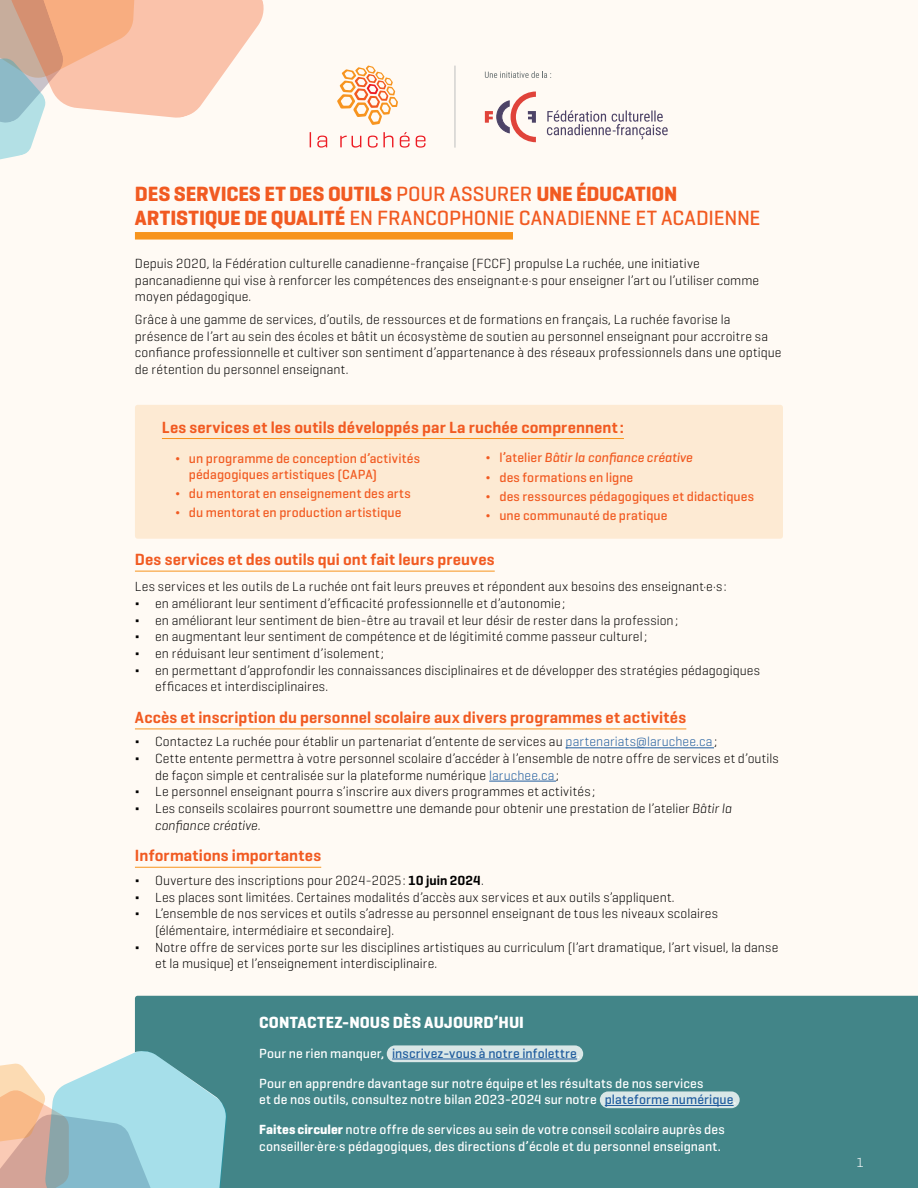
<style>
.page{position:relative;width:918px;height:1188px;background:#fffaf4}
.page>*{position:absolute;margin:0;border:0;box-sizing:border-box;transform-origin:0 0}
.t1{font:700 21px/24px "Geogrotesque Cyr";letter-spacing:-.01em;color:#f15a21}
.t2{font:600 16.5px "Geogrotesque Cyr";letter-spacing:.01em;color:#f15a21}
.t3{font:700 16.5px "Geogrotesque Cyr";letter-spacing:.005em;color:#fff}
.t4{font:300 13.5px/16.5px "Geogrotesque Cyr";letter-spacing:.005em;color:#000}
.t5{font:500 13.5px/16.5px "Geogrotesque Cyr";letter-spacing:.005em;color:#fff}
.t6{font:500 13.5px/19.2px "Geogrotesque Cyr";letter-spacing:.005em;color:#f15a21}
.t7{font:500 13.5px "Geogrotesque Cyr";letter-spacing:.01em;color:#205d9e}
.t8{font:italic 300 13.5px "Geogrotesque Cyr";letter-spacing:.005em;color:#000}
.t9{font:300 13.5px "Geogrotesque Cyr";color:#fff}
.s1{font-weight:500}
.s2{font-style:italic}
.s3{color:#205d9e}
.s4{font-style:normal}
.s5{font-weight:600}
.s6{color:#fff}
.s7{font-weight:700}
</style>
<div class="page">
<div style="left:135px;top:996px;width:783px;height:192px;background:#428588"></div>
<svg style="left:0;top:0;width:264px;height:160px"></svg>
<div style="left:135px;top:405px;width:648px;height:134px;background:#fdead3;border-radius:3px"></div>
<svg style="left:0;top:1050px;width:227px;height:138px;background:#accbcd"></svg>
<div style="left:387px;top:1045px;width:196px;height:17px;background:#d9e7e7;border-radius:8px"></div>
<div style="left:600px;top:1091px;width:140px;height:17px;background:#d9e7e7;border-radius:8px"></div>
<div style="left:135px;top:232px;width:378px;height:8px;background:#f7941d"></div>
<hr style="left:162px;top:438px;width:462px;height:1px;background:#f7941d">
<hr style="left:135px;top:571px;width:360px;height:1px;background:#f7941d">
<hr style="left:135px;top:729px;width:551px;height:1px;background:#f7941d">
<hr style="left:566px;top:748px;width:148px;height:1px;background:#205d9e">
<hr style="left:489px;top:781px;width:67px;height:1px;background:#205d9e">
<hr style="left:135px;top:867px;width:186px;height:1px;background:#f7941d">
<hr style="left:392px;top:1059px;width:185px;height:1px;background:#205d9e">
<hr style="left:605px;top:1105px;width:129px;height:1px;background:#205d9e">
<svg style="left:337px;top:66px;width:61px;height:59px"></svg>
<svg style="left:310px;top:132px;width:1px;height:15px"></svg>
<svg style="left:317px;top:136px;width:10px;height:12px"></svg>
<svg style="left:340px;top:136px;width:21px;height:12px"></svg>
<svg style="left:368px;top:132px;width:25px;height:16px"></svg>
<svg style="left:416px;top:136px;width:10px;height:12px"></svg>
<svg style="left:400px;top:132px;width:10px;height:16px"></svg>
<hr style="left:455px;top:66px;width:1px;height:82px;background:#bebebe">
<svg style="left:485px;top:92px;width:51px;height:50px"></svg>
<svg style="left:547px;top:111px;width:121px;height:29px"></svg>
<svg style="left:485px;top:71px;width:66px;height:7px"></svg>
<h1 class="t1" style="left:135px;top:182px;width:627px">DES SERVICES ET DES OUTILS <span class="s1">POUR ASSURER</span> UNE ÉDUCATION<br>ARTISTIQUE DE QUALITÉ <span class="s1">EN FRANCOPHONIE CANADIENNE ET ACADIENNE</span></h1>
<p class="t4" style="left:135px;top:255px;width:626px">Depuis 2020, la Fédération culturelle canadienne-française (FCCF) propulse La ruchée, une initiative pancanadienne qui vise à renforcer les compétences des enseignant·e·s pour enseigner l’art ou l’utiliser comme moyen pédagogique.</p>
<p class="t4" style="left:135px;top:311px;width:648px">Grâce à une gamme de services, d’outils, de ressources et de formations en français, La ruchée favorise la présence de l’art au sein des écoles et bâtit un écosystème de soutien au personnel enseignant pour accroitre sa confiance professionnelle et cultiver son sentiment d’appartenance à des réseaux professionnels dans une optique de rétention du personnel enseignant.</p>
<p class="t2" style="left:162px;top:417px;width:464px">Les services et les outils développés par La ruchée comprennent:</p>
<p class="t6" style="left:189px;top:449px;width:233px;line-height:16.5px;text-indent:-14px">¬ un programme de conception d’activités pédagogiques artistiques (CAPA)</p>
<p class="t6" style="left:175px;top:484px;width:237px">¬ du mentorat en enseignement des arts ¬ du mentorat en production artistique</p>
<p class="t6" style="left:486px;top:448px;width:270px">¬ l’atelier <span class="s2">Bâtir la confiance créative<br></span>¬ des formations en ligne<br>¬ des ressources pédagogiques et didactiques ¬ une communauté de pratique</p>
<p class="t2" style="left:135px;top:549px;width:361px">Des services et des outils qui ont fait leurs preuves</p>
<p class="t4" style="left:135px;top:578px;width:593px">Les services et les outils de La ruchée ont fait leurs preuves et répondent aux besoins des enseignant·e·s:</p>
<p class="t4" style="left:135px;top:595px;width:432px">Δ en améliorant leur sentiment d’efficacité professionnelle et d’autonomie;</p>
<p class="t4" style="left:135px;top:611px;width:545px">Δ en améliorant leur sentiment de bien-être au travail et leur désir de rester dans la profession;</p>
<p class="t4" style="left:135px;top:628px;width:514px">Δ en augmentant leur sentiment de compétence et de légitimité comme passeur culturel;</p>
<p class="t4" style="left:135px;top:645px;width:251px">Δ en réduisant leur sentiment d’isolement;</p>
<p class="t4" style="left:135px;top:662px;width:627px">Δ en permettant d’approfondir les connaissances disciplinaires et de développer des stratégies pédagogiques</p>
<p class="t4" style="left:155px;top:678px;width:175px">efficaces et interdisciplinaires.</p>
<p class="t2" style="left:135px;top:707px;width:553px">Accès et inscription du personnel scolaire aux divers programmes et activités</p>
<p class="t4" style="left:135px;top:733px;width:584px">Δ Contactez La ruchée pour établir un partenariat d’entente de services au <span class="s3">partenariats@laruchee.ca</span>;</p>
<p class="t4" style="left:135px;top:750px;width:646px">Δ Cette entente permettra à votre personnel scolaire d’accéder à l’ensemble de notre offre de services et d’outils</p>
<p class="t4" style="left:155px;top:766px;width:405px">de façon simple et centralisée sur la plateforme numérique <span class="s3">laruchee.ca</span>;</p>
<p class="t4" style="left:135px;top:783px;width:462px">Δ Le personnel enseignant pourra s’inscrire aux divers programmes et activités;</p>
<p class="t4" style="left:135px;top:800px;width:599px">Δ Les conseils scolaires pourront soumettre une demande pour obtenir une prestation de l’atelier <span class="s2">Bâtir la</span></p>
<p class="t8" style="left:155px;top:817px;width:107px">confiance créative<span class="s4">.</span></p>
<p class="t2" style="left:135px;top:845px;width:188px">Informations importantes</p>
<p class="t4" style="left:135px;top:871px;width:350px">Δ Ouverture des inscriptions pour 2024-2025: <span class="s5">10 juin 2024</span>.</p>
<p class="t4" style="left:135px;top:888px;width:541px">Δ Les places sont limitées. Certaines modalités d’accès aux services et aux outils s’appliquent.</p>
<p class="t4" style="left:135px;top:905px;width:585px">Δ L’ensemble de nos services et outils s’adresse au personnel enseignant de tous les niveaux scolaires</p>
<p class="t4" style="left:155px;top:921px;width:240px">(élémentaire, intermédiaire et secondaire).</p>
<p class="t4" style="left:135px;top:938px;width:645px">Δ Notre offre de services porte sur les disciplines artistiques au curriculum (l’art dramatique, l’art visuel, la danse</p>
<p class="t4" style="left:155px;top:955px;width:284px">et la musique) et l’enseignement interdisciplinaire.</p>
<p class="t3" style="left:259px;top:1012px;width:266px">CONTACTEZ-NOUS DÈS AUJOURD’HUI</p>
<p class="t7" style="left:259px;top:1045px;width:322px"><span class="s6">Pour ne rien manquer,</span> inscrivez-vous à notre infolettre<span class="s6">.</span></p>
<p class="t5" style="left:259px;top:1074px;width:479px">Pour en apprendre davantage sur notre équipe et les résultats de nos services<br>et de nos outils, consultez notre bilan 2023-2024 sur notre <span class="s3">plateforme numérique</span>.</p>
<p class="t5" style="left:259px;top:1121px;width:467px"><span class="s7">Faites circuler</span> notre offre de services au sein de votre conseil scolaire auprès des conseiller·ère·s pédagogiques, des directions d’école et du personnel enseignant.</p>
<p class="t9" style="left:857px;top:1154px;width:8px">1</p>
</div>
